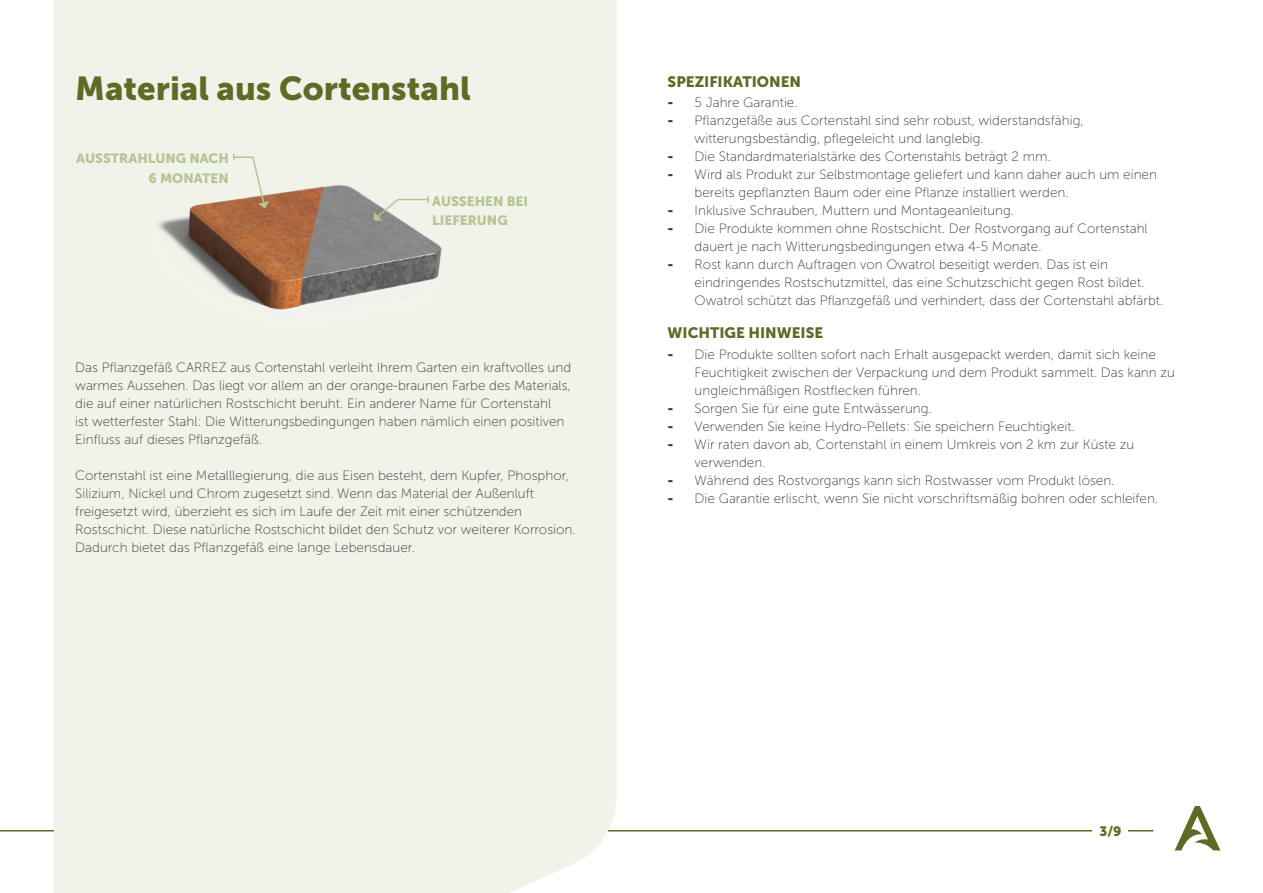
<style>
.page{position:relative;width:1263px;height:893px;background:#fff}
.page>*{position:absolute;margin:0;border:0;box-sizing:border-box;transform-origin:0 0}
.t1{font:33px "Museo Sans 900";color:#5f6b24}
.t2{font:15px "Museo Sans 900";color:#5f6b24}
.t3{font:13.5px/18px "Museo Sans 100";color:#3c3c3b}
.t4{font:13.5px/19.5px "Museo Sans 900";color:#b6c494;text-align:right}
.t5{font:13.5px "Museo Sans 900";color:#5f6b24}
.s1{font-family:"Museo Sans 900"}
</style>
<div class="page">
<svg style="left:1175px;top:806px;width:45px;height:44px"></svg>
<svg style="left:1128px;top:830px;width:25px;height:1px"></svg>
<hr style="left:0;top:830px;width:80px;height:1px;background:#5f6b24">
<hr style="left:217px;top:830px;width:875px;height:1px;background:#5f6b24">
<div style="left:54px;top:0;width:563px;height:893px;background:#f1f3eb"></div>
<img style="left:111px;top:142px;width:419px;height:200px">
<svg style="left:232px;top:154px;width:37px;height:54px;background:#e0d7c7"></svg>
<svg style="left:373px;top:196px;width:57px;height:25px"></svg>
<h1 class="t1" style="left:75px;top:70px;width:397px">Material aus Cortenstahl</h1>
<p class="t4" style="left:76px;top:149px;width:154px">AUSSTRAHLUNG NACH<br>6 MONATEN</p>
<p class="t4" style="left:432px;top:191px;width:97px;text-align:left">AUSSEHEN BEI<br>LIEFERUNG</p>
<p class="t3" style="left:75px;top:359px;width:497px">Das Pflanzgefäß CARREZ aus Cortenstahl verleiht Ihrem Garten ein kraftvolles und warmes Aussehen. Das liegt vor allem an der orange-braunen Farbe des Materials, die auf einer natürlichen Rostschicht beruht. Ein anderer Name für Cortenstahl<br>ist wetterfester Stahl: Die Witterungsbedingungen haben nämlich einen positiven Einfluss auf dieses Pflanzgefäß.</p>
<p class="t3" style="left:75px;top:467px;width:502px">Cortenstahl ist eine Metalllegierung, die aus Eisen besteht, dem Kupfer, Phosphor, Silizium, Nickel und Chrom zugesetzt sind. Wenn das Material der Außenluft freigesetzt wird, überzieht es sich im Laufe der Zeit mit einer schützenden Rostschicht. Diese natürliche Rostschicht bildet den Schutz vor weiterer Korrosion.<br>Dadurch bietet das Pflanzgefäß eine lange Lebensdauer.</p>
<p class="t2" style="left:668px;top:73px;width:135px">SPEZIFIKATIONEN</p>
<p class="t3" style="left:668px;top:94px;width:131px"><span class="s1">-</span> 5 Jahre Garantie.</p>
<p class="t3" style="left:695px;top:112px;width:390px;text-indent:-27px"><span class="s1">-</span> Pflanzgefäße aus Cortenstahl sind sehr robust, widerstandsfähig, witterungsbeständig, pflegeleicht und langlebig.</p>
<p class="t3" style="left:668px;top:148px;width:385px"><span class="s1">-</span> Die Standardmaterialstärke des Cortenstahls beträgt 2 mm.</p>
<p class="t3" style="left:695px;top:166px;width:464px;text-indent:-27px"><span class="s1">-</span> Wird als Produkt zur Selbstmontage geliefert und kann daher auch um einen bereits gepflanzten Baum oder eine Pflanze installiert werden.</p>
<p class="t3" style="left:668px;top:202px;width:348px"><span class="s1">-</span> Inklusive Schrauben, Muttern und Montageanleitung.</p>
<p class="t3" style="left:695px;top:220px;width:455px;text-indent:-27px"><span class="s1">-</span> Die Produkte kommen ohne Rostschicht. Der Rostvorgang auf Cortenstahl dauert je nach Witterungsbedingungen etwa 4-5 Monate.</p>
<p class="t3" style="left:695px;top:256px;width:470px;text-indent:-27px"><span class="s1">-</span> Rost kann durch Auftragen von Owatrol beseitigt werden. Das ist ein eindringendes Rostschutzmittel, das eine Schutzschicht gegen Rost bildet.<br>Owatrol schützt das Pflanzgefäß und verhindert, dass der Cortenstahl abfärbt.</p>
<p class="t2" style="left:668px;top:324px;width:157px">WICHTIGE HINWEISE</p>
<p class="t3" style="left:695px;top:345px;width:482px;text-indent:-27px"><span class="s1">-</span> Die Produkte sollten sofort nach Erhalt ausgepackt werden, damit sich keine<br>Feuchtigkeit zwischen der Verpackung und dem Produkt sammelt. Das kann zu ungleichmäßigen Rostflecken führen.</p>
<p class="t3" style="left:668px;top:399px;width:266px"><span class="s1">-</span> Sorgen Sie für eine gute Entwässerung.</p>
<p class="t3" style="left:668px;top:417px;width:409px"><span class="s1">-</span> Verwenden Sie keine Hydro-Pellets: Sie speichern Feuchtigkeit.</p>
<p class="t3" style="left:695px;top:435px;width:441px;text-indent:-27px"><span class="s1">-</span> Wir raten davon ab, Cortenstahl in einem Umkreis von 2 km zur Küste zu verwenden.</p>
<p class="t3" style="left:668px;top:471px;width:448px"><span class="s1">-</span> Während des Rostvorgangs kann sich Rostwasser vom Produkt lösen.</p>
<p class="t3" style="left:668px;top:489px;width:492px"><span class="s1">-</span> Die Garantie erlischt, wenn Sie nicht vorschriftsmäßig bohren oder schleifen.</p>
<p class="t5" style="left:1099px;top:823px;width:24px">3/9</p>
</div>
